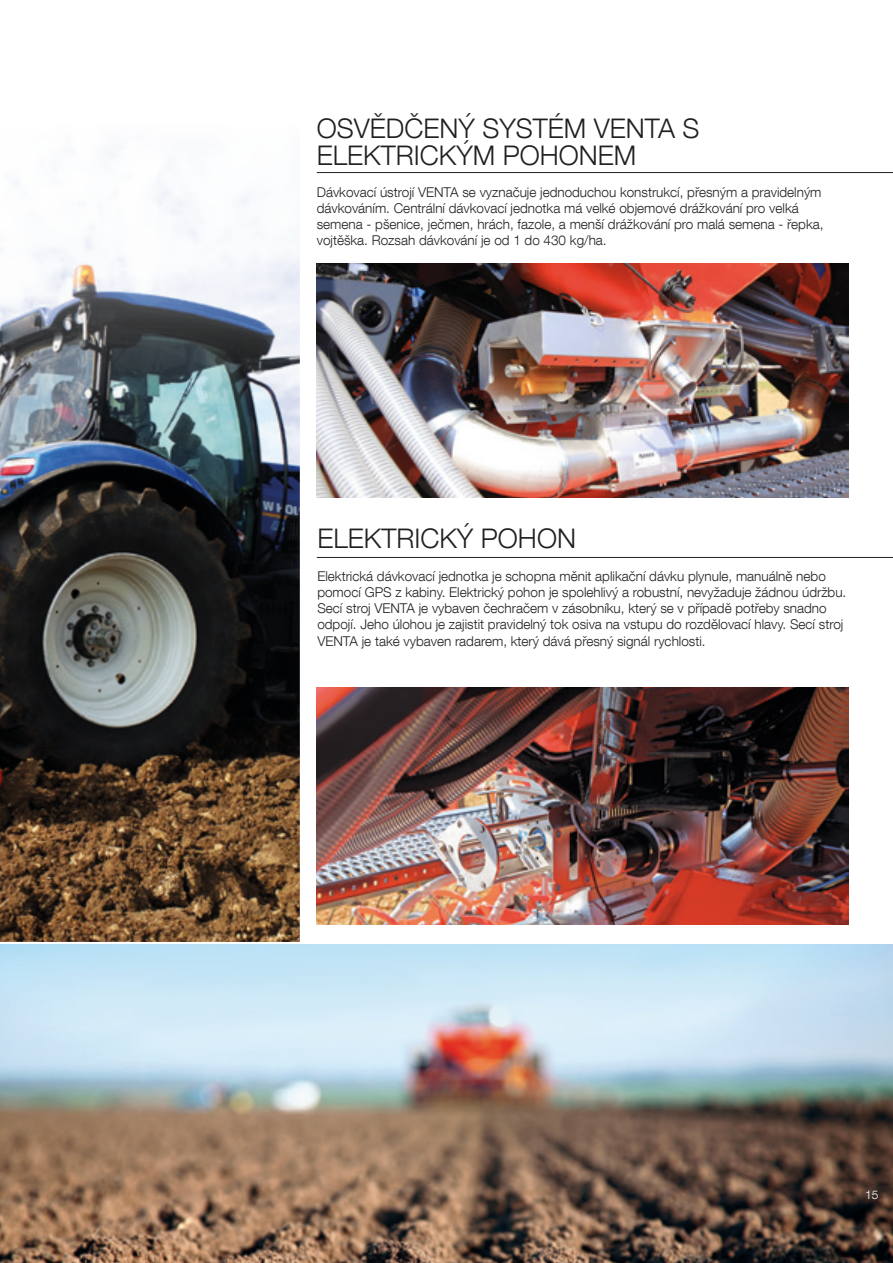
<style>
.page{position:relative;width:893px;height:1263px;background:#fff}
.page>*{position:absolute;margin:0;border:0;box-sizing:border-box;transform-origin:0 0}
.t1{font:300 27px/27px "Helvetica Neue LT Com";color:#231f20}
.t2{font:300 13.5px/16.2px "Helvetica Neue LT Com";color:#231f20}
.t3{font:300 12px "Helvetica Neue LT Com";color:#fff}
</style>
<div class="page">
<img style="left:0;top:944px;width:893px;height:319px">
<img style="left:0;top:152px;width:300px;height:790px">
<img style="left:317px;top:264px;width:531px;height:233px">
<img style="left:317px;top:688px;width:531px;height:236px">
<hr style="left:317px;top:172px;width:576px;height:1px;background:#231f20">
<hr style="left:317px;top:557px;width:576px;height:1px;background:#231f20">
<h1 class="t1" style="left:317px;top:115px;width:384px">OSVĚDČENÝ SYSTÉM VENTA S<br>ELEKTRICKÝM POHONEM</h1>
<p class="t2" style="left:317px;top:184px;width:508px">Dávkovací ústrojí VENTA se vyznačuje jednoduchou konstrukcí, přesným a pravidelným dávkováním. Centrální dávkovací jednotka má velké objemové drážkování pro velká semena - pšenice, ječmen, hrách, fazole, a menší drážkování pro malá semena - řepka, vojtěška. Rozsah dávkování je od 1 do 430 kg/ha.</p>
<h1 class="t1" style="left:317px;top:524px;width:260px">ELEKTRICKÝ POHON</h1>
<p class="t2" style="left:317px;top:568px;width:530px">Elektrická dávkovací jednotka je schopna měnit aplikační dávku plynule, manuálně nebo pomocí GPS z kabiny. Elektrický pohon je spolehlivý a robustní, nevyžaduje žádnou údržbu.<br>Secí stroj VENTA je vybaven čechračem v zásobníku, který se v případě potřeby snadno odpojí. Jeho úlohou je zajistit pravidelný tok osiva na vstupu do rozdělovací hlavy. Secí stroj VENTA je také vybaven radarem, který dává přesný signál rychlosti.</p>
<p class="t3" style="left:865px;top:1188px;width:15px">15</p>
</div>
